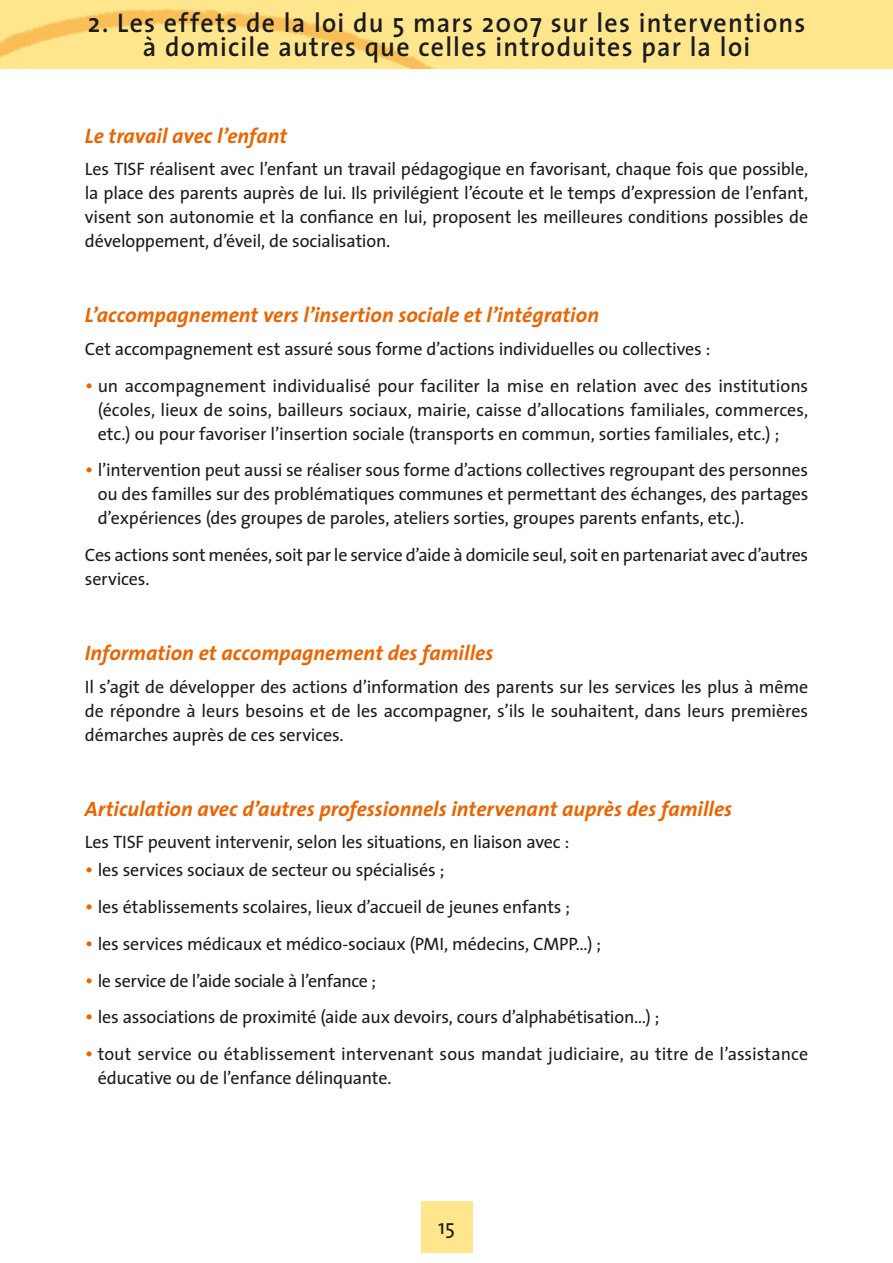
<style>
.page{position:relative;width:893px;height:1263px;background:#fff}
.page>*{position:absolute;margin:0;border:0;box-sizing:border-box;transform-origin:0 0}
.t1{font:600 27px/24px "The Sans";letter-spacing:.05em;color:#1b1c20;text-align:center;scale:.96 1}
.t2{font:italic 700 21px "The Sans";color:#ec6400}
.t3{font:21px/36.8px "The Sans";color:#ec6400;text-align:justify}
.t4{font:21px "The Sans";color:#1b1c20}
.t5{font:18px/24px "The Sans";letter-spacing:-.01em;color:#1b1c20}
</style>
<div class="page">
<div style="left:421px;top:1201px;width:51px;height:51px;background:#ffe68d"></div>
<img style="left:0;top:0;width:892px;height:68px">
<h1 class="t1" style="left:88px;top:13px;width:749px">2. Les effets de la loi du 5 mars 2007 sur les interventions à domicile autres que celles introduites par la loi</h1>
<p class="t2" style="left:85px;top:125px;width:204px">Le travail avec l’enfant</p>
<p class="t5" style="left:85px;top:159px;width:724px;text-align:justify">Les TISF réalisent avec l’enfant un travail pédagogique en favorisant, chaque fois que possible, la place des parents auprès de lui. Ils privilégient l’écoute et le temps d’expression de l’enfant, visent son autonomie et la confiance en lui, proposent les meilleures conditions possibles de développement, d’éveil, de socialisation.</p>
<p class="t2" style="left:85px;top:305px;width:515px">L’accompagnement vers l’insertion sociale et l’intégration</p>
<p class="t5" style="left:98px;top:332px;width:712px;line-height:36.8px;text-indent:-13px">Cet accompagnement est assuré sous forme d’actions individuelles ou collectives :<br>un accompagnement individualisé pour faciliter la mise en relation avec des institutions</p>
<p class="t5" style="left:98px;top:399px;width:712px">(écoles, lieux de soins, bailleurs sociaux, mairie, caisse d’allocations familiales, commerces, etc.) ou pour favoriser l’insertion sociale (transports en commun, sorties familiales, etc.) ;</p>
<p class="t5" style="left:98px;top:460px;width:712px;text-align:justify">l’intervention peut aussi se réaliser sous forme d’actions collectives regroupant des personnes ou des familles sur des problématiques communes et permettant des échanges, des partages d’expériences (des groupes de paroles, ateliers sorties, groupes parents enfants, etc.).</p>
<p class="t5" style="left:85px;top:545px;width:724px">Ces actions sont menées, soit par le service d’aide à domicile seul, soit en partenariat avec d’autres services.</p>
<p class="t3" style="left:85px;top:368px;width:11px">•</p>
<p class="t3" style="left:85px;top:453px;width:11px">•</p>
<p class="t2" style="left:85px;top:642px;width:410px">Information et accompagnement des familles</p>
<p class="t5" style="left:85px;top:676px;width:724px;text-align:justify">Il s’agit de développer des actions d’information des parents sur les services les plus à même de répondre à leurs besoins et de les accompagner, s’ils le souhaitent, dans leurs premières démarches auprès de ces services.</p>
<p class="t2" style="left:85px;top:798px;width:648px">Articulation avec d’autres professionnels intervenant auprès des familles</p>
<p class="t5" style="left:98px;top:830px;width:473px;line-height:28.2px;text-indent:-13px">Les TISF peuvent intervenir, selon les situations, en liaison avec : les services sociaux de secteur ou spécialisés ;</p>
<p class="t5" style="left:98px;top:891px;width:712px;line-height:36.8px">les établissements scolaires, lieux d’accueil de jeunes enfants ;<br>les services médicaux et médico-sociaux (PMI, médecins, CMPP…) ;<br>le service de l’aide sociale à l’enfance ;<br>les associations de proximité (aide aux devoirs, cours d’alphabétisation…) ;<br>tout service ou établissement intervenant sous mandat judiciaire, au titre de l’assistance</p>
<p class="t5" style="left:98px;top:1068px;width:295px">éducative ou de l’enfance délinquante.</p>
<p class="t3" style="left:85px;top:853px;width:11px">• • • • • •</p>
<p class="t4" style="left:438px;top:1219px;width:18px">15</p>
</div>
